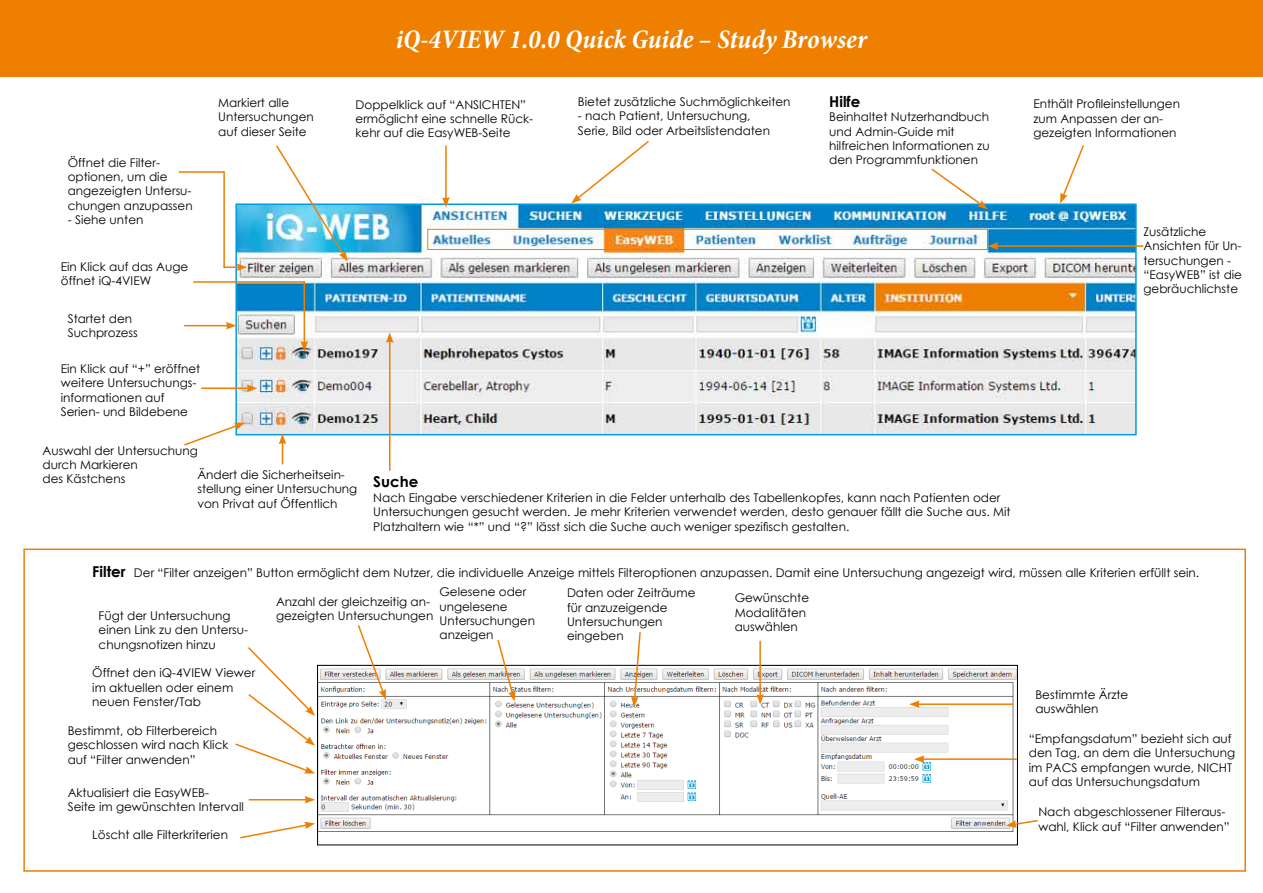
<style>
.page{position:relative;width:1263px;height:893px;background:#fff}
.page>*{position:absolute;margin:0;border:0;box-sizing:border-box;transform-origin:0 0}
.t1{font:italic 700 condensed 27px "Minion Pro";color:#fff}
.t2{font:700 15px "Century Gothic";color:#000}
.t3{font:12px/14.4px "Century Gothic";color:#000}
.s1{font-weight:700;font-size:15px}
</style>
<div class="page">
<img style="left:238px;top:206px;width:896px;height:226px">
<div style="left:235px;top:203px;width:902px;height:232px;border:2px solid #009ee0"></div>
<div style="left:0;top:0;width:1263px;height:77px;background:#ee7f00"></div>
<hr style="left:184px;top:325px;width:44px;height:1px;background:#ee7f00">
<svg style="left:226px;top:322px;width:10px;height:7px"></svg>
<hr style="left:193px;top:281px;width:112px;height:2px;background:#ee7f00">
<hr style="left:303px;top:281px;width:2px;height:62px;background:#ee7f00">
<svg style="left:300px;top:341px;width:8px;height:11px"></svg>
<hr style="left:201px;top:387px;width:48px;height:2px;background:#ee7f00">
<svg style="left:247px;top:384px;width:10px;height:8px"></svg>
<svg style="left:184px;top:423px;width:61px;height:23px"></svg>
<hr style="left:389px;top:341px;width:1px;height:130px;background:#ee7f00">
<svg style="left:386px;top:332px;width:8px;height:11px"></svg>
<svg style="left:223px;top:263px;width:24px;height:8px"></svg>
<svg style="left:235px;top:647px;width:80px;height:126px"></svg>
<svg style="left:1060px;top:145px;width:24px;height:58px"></svg>
<hr style="left:223px;top:171px;width:2px;height:96px;background:#ee7f00">
<hr style="left:179px;top:171px;width:45px;height:2px;background:#ee7f00">
<svg style="left:279px;top:434px;width:7px;height:30px"></svg>
<img style="left:319px;top:668px;width:697px;height:164px">
<div style="left:317px;top:665px;width:701px;height:180px;border:1px solid #000"></div>
<svg style="left:1006px;top:819px;width:32px;height:9px"></svg>
<hr style="left:249px;top:799px;width:58px;height:1px;background:#ee7f00">
<svg style="left:305px;top:796px;width:10px;height:8px"></svg>
<svg style="left:357px;top:625px;width:29px;height:75px"></svg>
<hr style="left:922px;top:758px;width:95px;height:2px;background:#ee7f00">
<svg style="left:914px;top:755px;width:10px;height:8px"></svg>
<hr style="left:917px;top:703px;width:96px;height:2px;background:#ee7f00">
<svg style="left:909px;top:700px;width:11px;height:8px"></svg>
<hr style="left:996px;top:245px;width:147px;height:2px;background:#ee7f00">
<svg style="left:988px;top:242px;width:10px;height:8px"></svg>
<div style="left:23px;top:549px;width:1223px;height:323px;border:2px solid #ee7f00"></div>
<hr style="left:759px;top:641px;width:2px;height:55px;background:#ee7f00">
<svg style="left:756px;top:694px;width:8px;height:11px"></svg>
<div style="left:427px;top:229px;width:561px;height:21px;border:1px solid #ee7f00"></div>
<svg style="left:275px;top:145px;width:73px;height:116px"></svg>
<hr style="left:445px;top:146px;width:2px;height:53px;background:#ee7f00">
<svg style="left:442px;top:197px;width:8px;height:11px"></svg>
<svg style="left:571px;top:141px;width:78px;height:62px"></svg>
<svg style="left:930px;top:168px;width:58px;height:41px"></svg>
<svg style="left:240px;top:822px;width:75px;height:17px"></svg>
<svg style="left:496px;top:639px;width:19px;height:62px"></svg>
<svg style="left:631px;top:632px;width:11px;height:75px"></svg>
<p class="t3" style="left:68px;top:155px;width:126px">Öffnet die Filter&shy;optionen, um die angezeigten Untersu&shy;chungen anzupassen</p>
<p class="t3" style="left:68px;top:213px;width:77px">- Siehe unten</p>
<p class="t3" style="left:61px;top:259px;width:129px">Ein Klick auf das Auge öffnet iQ-4VIEW</p>
<p class="t3" style="left:68px;top:311px;width:72px">Startet den<br>Suchprozess</p>
<p class="t3" style="left:61px;top:361px;width:141px">Ein Klick auf “+” eröffnet weitere Untersuchungs&shy;informationen auf<br>Serien- und Bildebene</p>
<p class="t3" style="left:218px;top:95px;width:97px">Markiert alle<br>Untersuchungen auf dieser Seite</p>
<h1 class="t1" style="left:396px;top:21px;width:473px">iQ-4VIEW 1.0.0 Quick Guide – Study Browser</h1>
<p class="t3" style="left:356px;top:97px;width:179px">Doppelklick auf “ANSICHTEN” ermöglicht eine schnelle Rück&shy;kehr auf die EasyWEB-Seite</p>
<p class="t3" style="left:578px;top:94px;width:214px">Bietet zusätzliche Suchmöglichkeiten</p>
<p class="t3" style="left:578px;top:109px;width:194px">- nach Patient, Untersuchung,<br>Serie, Bild oder Arbeitslistendaten</p>
<p class="t2" style="left:829px;top:90px;width:33px">Hilfe</p>
<p class="t3" style="left:829px;top:109px;width:162px">Beinhaltet Nutzerhandbuch und Admin-Guide mit hilfreichen Informationen zu den Programmfunktionen</p>
<p class="t3" style="left:43px;top:443px;width:157px">Auswahl der Untersuchung durch Markieren<br>des Kästchens</p>
<p class="t3" style="left:197px;top:467px;width:161px">Ändert die Sicherheitsein&shy;stellung einer Untersuchung von Privat auf Öffentlich</p>
<p class="t2" style="left:373px;top:470px;width:47px">Suche</p>
<p class="t3" style="left:373px;top:490px;width:639px">Nach Eingabe verschiedener Kriterien in die Felder unterhalb des Tabellenkopfes, kann nach Patienten oder<br>Untersuchungen gesucht werden. Je mehr Kriterien verwendet werden, desto genauer fällt die Suche aus. Mit<br>Platzhaltern wie “*” und “?” lässt sich die Suche auch weniger spezifisch gestalten.</p>
<p class="t3" style="left:1033px;top:97px;width:148px">Enthält Profileinstellungen zum Anpassen der an&shy;gezeigten Informationen</p>
<p class="t3" style="left:1143px;top:224px;width:100px">Zusätzliche<br>Ansichten für Un&shy;tersuchungen - “EasyWEB” ist die gebräuchlichste</p>
<p class="t3" style="left:92px;top:565px;width:1108px"><span class="s1">Filter</span> Der “Filter anzeigen” Button ermöglicht dem Nutzer, die individuelle Anzeige mittels Filteroptionen anzupassen. Damit eine Untersuchung angezeigt wird, müssen alle Kriterien erfüllt sein.</p>
<p class="t3" style="left:99px;top:608px;width:151px">Fügt der Untersuchung einen Link zu den Untersu&shy;chungsnotizen hinzu</p>
<p class="t3" style="left:92px;top:666px;width:165px">Öffnet den iQ-4VIEW Viewer im aktuellen oder einem neuen Fenster/Tab</p>
<p class="t3" style="left:68px;top:723px;width:162px">Bestimmt, ob Filterbereich geschlossen wird nach Klick auf “Filter anwenden”</p>
<p class="t3" style="left:68px;top:785px;width:178px">Aktualisiert die EasyWEB-<br>Seite im gewünschten Intervall</p>
<p class="t3" style="left:92px;top:827px;width:137px">Löscht alle Filterkriterien</p>
<p class="t3" style="left:439px;top:584px;width:97px">Gelesene oder ungelesene<br>Untersuchungen anzeigen</p>
<p class="t3" style="left:276px;top:594px;width:159px">Anzahl der gleichzeitig an&shy;gezeigten Untersuchungen</p>
<p class="t3" style="left:567px;top:585px;width:130px">Daten oder Zeiträume für anzuzeigende<br>Untersuchungen eingeben</p>
<p class="t3" style="left:735px;top:591px;width:76px">Gewünschte<br>Modalitäten auswählen</p>
<p class="t3" style="left:1035px;top:687px;width:94px">Bestimmte Ärzte auswählen</p>
<p class="t3" style="left:1029px;top:731px;width:208px">“Empfangsdatum” bezieht sich auf den Tag, an dem die Untersuchung im PACS empfangen wurde, NICHT auf das Untersuchungsdatum</p>
<p class="t3" style="left:1038px;top:805px;width:193px">Nach abgeschlossener Filteraus&shy;wahl, Klick auf “Filter anwenden”</p>
</div>
